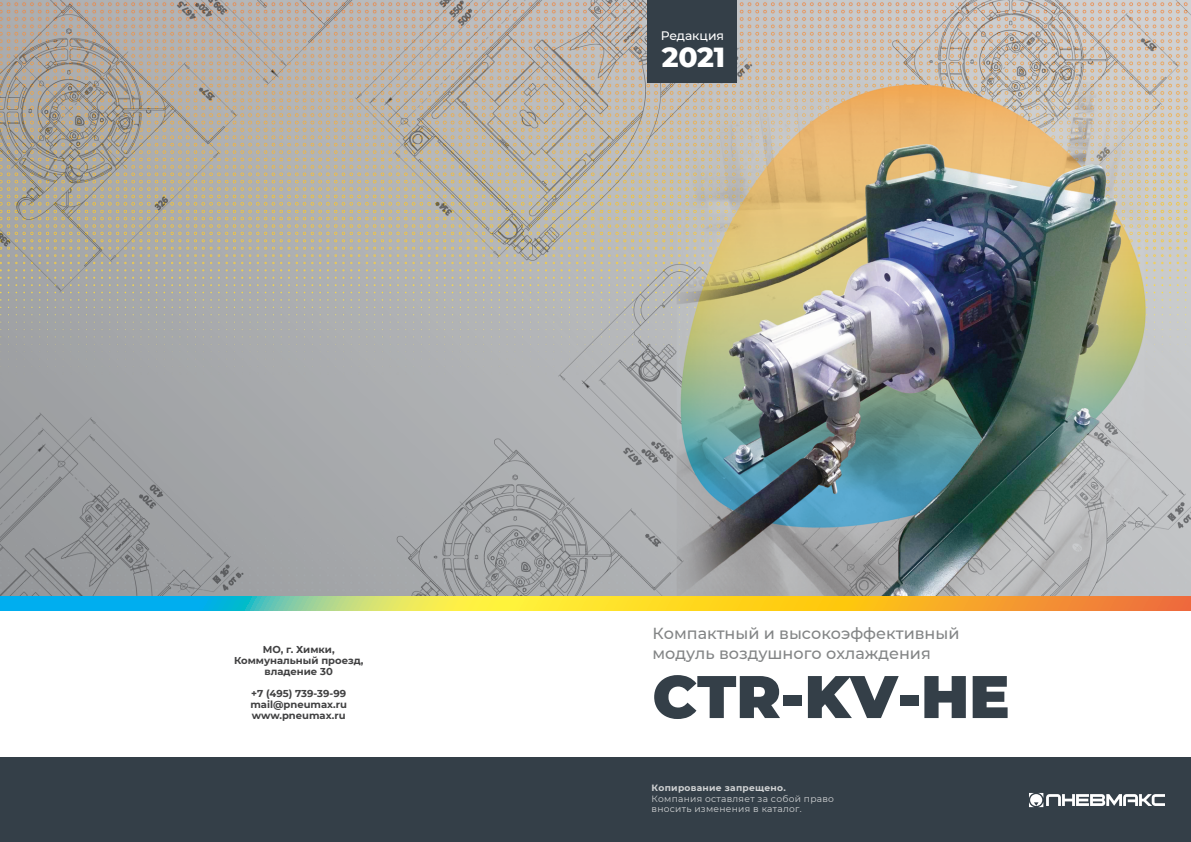
<style>
.page{position:relative;width:1191px;height:842px;background:#fff}
.page>*{position:absolute;margin:0;border:0;box-sizing:border-box;transform-origin:0 0}
.t1{font:900 60px "Montserrat";color:#343f48}
.t2{font:800 28.1px "Montserrat";color:#fff}
.t3{font:500 16px/19.2px "Montserrat";color:#838586}
.t4{font:500 12.3px "Montserrat";letter-spacing:-.005em;color:#fff}
.t5{font:700 10px/11px "Montserrat";color:#414142;text-align:center}
.t6{font:9.1px/10.9px "Montserrat";letter-spacing:.03em;color:#d1d3d4}
.t7{font:700 9.1px "Montserrat";letter-spacing:.03em;color:#d1d3d4}
</style>
<div class="page">
<img style="left:0;top:0;width:1191px;height:758px">
<svg style="left:0;top:597px;width:1191px;height:13px;background:#babf61"></svg>
<div style="left:0;top:758px;width:1191px;height:84px;background:#343f48"></div>
<svg style="left:1029px;top:793px;width:136px;height:14px"></svg>
<div style="left:647px;top:0;width:90px;height:83px;background:#343f48"></div>
<p class="t5" style="left:234px;top:644px;width:131px">МO, г. Химки,<br>Коммунальный проезд, владение 30</p>
<p class="t5" style="left:250px;top:688px;width:98px;text-align:justify">+7 (495) 739-39-99 mail@pneumax.ru www.pneumax.ru</p>
<p class="t4" style="left:661px;top:27px;width:65px">Редакция</p>
<h2 class="t2" style="left:662px;top:37px;width:65px">2021</h2>
<h3 class="t3" style="left:652px;top:623px;width:308px">Компактный и высокоэффективный модуль воздушного охлаждения</h3>
<h1 class="t1" style="left:652px;top:652px;width:359px">CTR-KV-HE</h1>
<p class="t7" style="left:651px;top:781px;width:136px">Копирование запрещено.</p>
<p class="t6" style="left:651px;top:792px;width:184px">Компания оставляет за собой право вносить изменения в каталог.</p>
</div>
